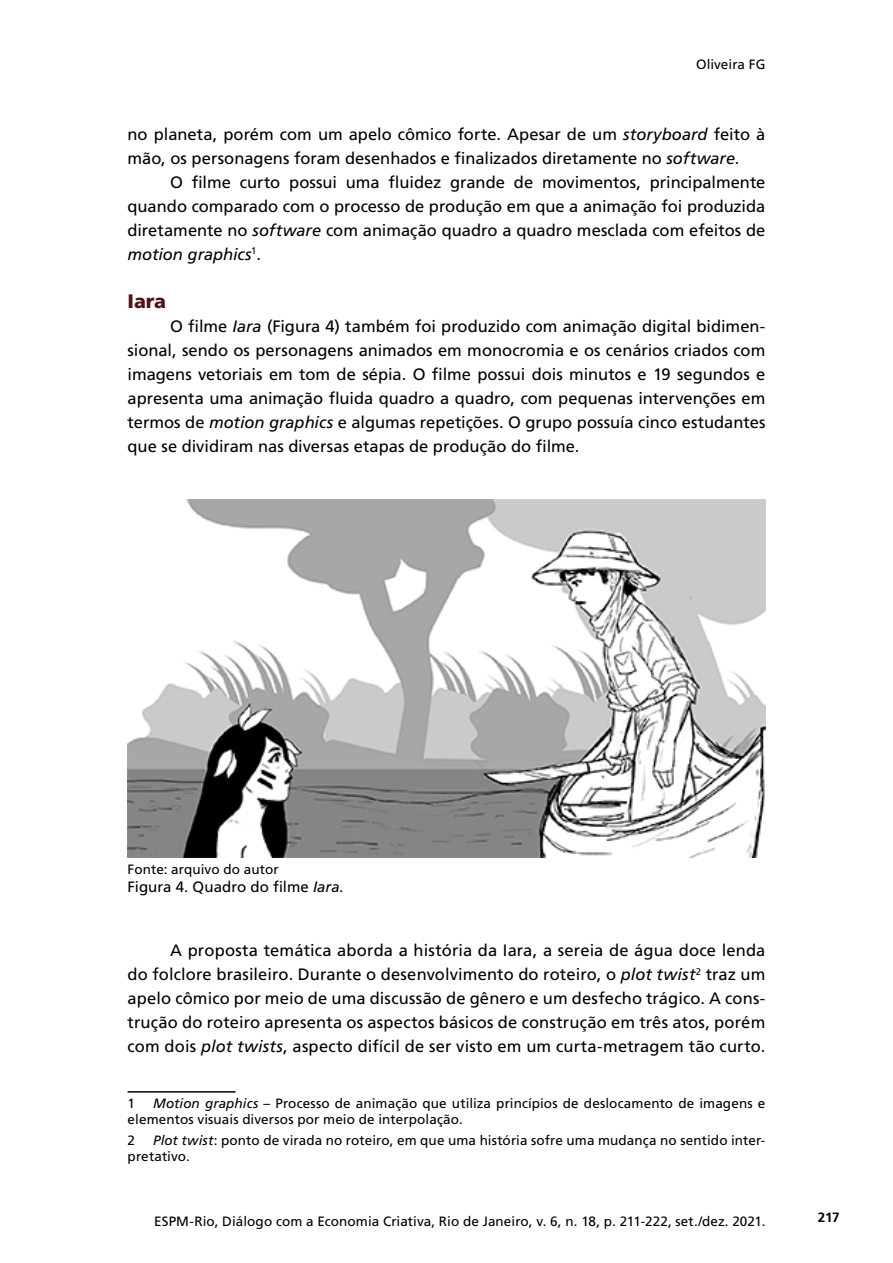
<style>
.page{position:relative;width:893px;height:1263px;background:#fff}
.page>*{position:absolute;margin:0;border:0;box-sizing:border-box;transform-origin:0 0}
.t1{font:900 19.5px "Frutiger LT Std";color:#520f16}
.t2{font:16.5px/24px "Frutiger LT Std";color:#000;text-align:justify}
.t3{font:15px "Frutiger LT Std";color:#000}
.t4{font:13.5px/16.2px "Frutiger LT Std";letter-spacing:.005em;color:#000}
.t5{font:700 13.5px "Frutiger LT Std";color:#000}
.s1{font-style:italic}
</style>
<div class="page">
<hr style="left:128px;top:1091px;width:108px;height:1px;background:#000">
<img style="left:128px;top:500px;width:637px;height:358px">
<p class="t4" style="left:696px;top:56px;width:71px">Oliveira FG</p>
<p class="t2" style="left:128px;top:122px;width:639px">no planeta, porém com um apelo cômico forte. Apesar de um <span class="s1">storyboard</span> feito à mão, os personagens foram desenhados e finalizados diretamente no <span class="s1">software</span>.</p>
<p class="t2" style="left:128px;top:170px;width:639px;text-indent:43px">O filme curto possui uma fluidez grande de movimentos, principalmente quando comparado com o processo de produção em que a animação foi produzida diretamente no <span class="s1">software</span> com animação quadro a quadro mesclada com efeitos de <span class="s1">motion graphics</span><sup>1</sup>.</p>
<p class="t1" style="left:128px;top:289px;width:40px">Iara</p>
<p class="t2" style="left:128px;top:314px;width:639px;text-indent:43px">O filme <span class="s1">Iara</span> (Figura 4) também foi produzido com animação digital bidimen&shy;sional, sendo os personagens animados em monocromia e os cenários criados com imagens vetoriais em tom de sépia. O filme possui dois minutos e 19 segundos e apresenta uma animação fluida quadro a quadro, com pequenas intervenções em termos de <span class="s1">motion graphics</span> e algumas repetições. O grupo possuía cinco estudantes que se dividiram nas diversas etapas de produção do filme.</p>
<p class="t4" style="left:128px;top:862px;width:153px">Fonte: arquivo do autor</p>
<p class="t3" style="left:128px;top:878px;width:218px">Figura 4. Quadro do filme <span class="s1">Iara.</span></p>
<p class="t2" style="left:128px;top:938px;width:639px;text-indent:43px">A proposta temática aborda a história da Iara, a sereia de água doce lenda do folclore brasileiro. Durante o desenvolvimento do roteiro, o <span class="s1">plot twist</span><sup>2</sup> traz um apelo cômico por meio de uma discussão de gênero e um desfecho trágico. A cons&shy;trução do roteiro apresenta os aspectos básicos de construção em três atos, porém com dois <span class="s1">plot twists</span>, aspecto difícil de ser visto em um curta-metragem tão curto.</p>
<p class="t4" style="left:128px;top:1095px;width:639px;text-indent:26px"><span class="s1">Motion graphics</span> – Processo de animação que utiliza princípios de deslocamento de imagens e elementos visuais diversos por meio de interpolação.</p>
<p class="t4" style="left:128px;top:1132px;width:9px">2</p>
<p class="t4" style="left:128px;top:1095px;width:9px">1</p>
<p class="t4" style="left:128px;top:1132px;width:639px;text-indent:26px"><span class="s1">Plot twist</span>: ponto de virada no roteiro, em que uma história sofre uma mudança no sentido inter&shy;pretativo.</p>
<p class="t4" style="left:154px;top:1213px;width:613px">ESPM-Rio, Diálogo com a Economia Criativa, Rio de Janeiro, v. 6, n. 18, p. 211-222, set./dez. 2021.</p>
<p class="t5" style="left:818px;top:1209px;width:23px">217</p>
</div>
